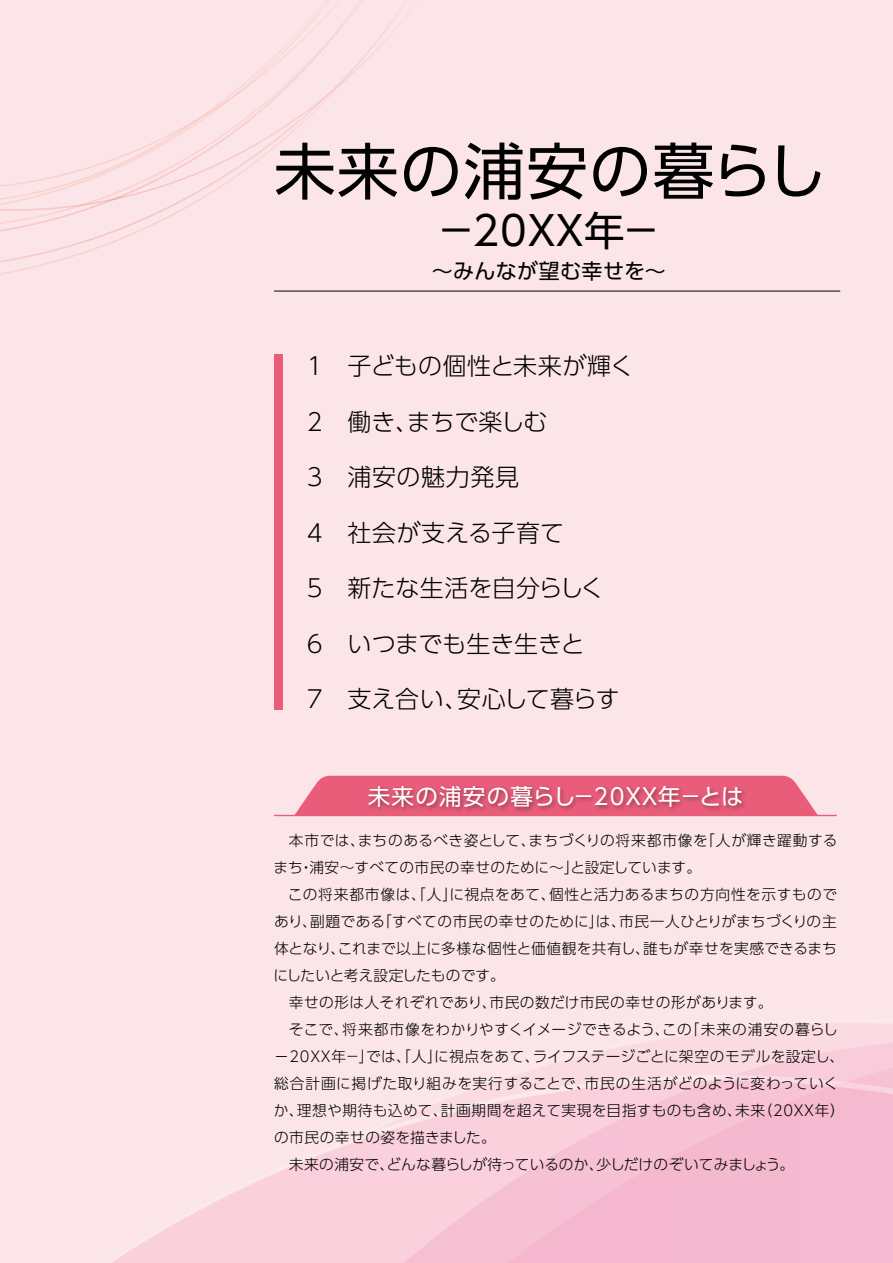
<style>
.page{position:relative;width:893px;height:1263px;background:#fce5e8}
.page>*{position:absolute;margin:0;border:0;box-sizing:border-box;transform-origin:0 0}
.t1{font:61.5px "UD Shin Go Pr 6 N";letter-spacing:.025em;color:#000}
.t2{font:40.5px "UD Shin Go Pr 6 N";letter-spacing:.025em;color:#000}
.t3{font:300 24px "UD Shin Go Pr 6 N";color:#000}
.t4{font:300 24px "UD Shin Go Pr 6 N";letter-spacing:.025em;color:#000}
.t5{font:22.5px "UD Shin Go Pr 6 N";letter-spacing:.055em;color:#fff}
.t6{font:21px "UD Shin Go Pr 6 N";letter-spacing:.02em;color:#000}
.t7{font:300 14.7px/27px "UD Shin Go Pr 6 N";letter-spacing:.025em;color:#000}
.t8{font:300 14.7px "UD Shin Go Pr 6 N";letter-spacing:.005em;color:#000}
.t9{font:300 14.7px "UD Shin Go Pr 6 N";color:#000}
.s1{font-family:"Koz Go Pr 6 N";font-weight:400}
</style>
<div class="page">
<svg style="left:756px;top:1042px;width:137px;height:26px;fill:#f8ccda"></svg>
<svg style="left:112px;top:1068px;width:781px;height:195px"></svg>
<svg style="left:0;top:0;width:472px;height:291px"></svg>
<hr style="left:274px;top:291px;width:566px;height:1px;background:#000">
<div style="left:274px;top:354px;width:8px;height:356px;background:#e95d7b"></div>
<svg style="left:294px;top:776px;width:524px;height:39px;background:#eb718b"></svg>
<hr style="left:274px;top:815px;width:563px;height:1px;background:#e95d7b">
<img style="left:364px;top:781px;width:389px;height:36px">
<h1 class="t1" style="left:274px;top:121px;width:554px">未来の浦安の暮らし</h1>
<h2 class="t2" style="left:436px;top:198px;width:227px">－20XX年－</h2>
<h3 class="t6" style="left:432px;top:254px;width:236px">～みんなが望む幸せを～</h3>
<h3 class="t3" style="left:303px;top:347px;width:332px">１　子どもの個性と未来が輝く</h3>
<h3 class="t3" style="left:303px;top:402px;width:246px">２　働き、まちで楽しむ</h3>
<h3 class="t4" style="left:303px;top:458px;width:218px">３　浦安の魅力発見</h3>
<h3 class="t3" style="left:303px;top:513px;width:263px">４　社会が支える子育て</h3>
<h3 class="t3" style="left:303px;top:569px;width:303px">５　新たな生活を自分らしく</h3>
<h3 class="t3" style="left:303px;top:624px;width:283px">６　いつまでも生き生きと</h3>
<h3 class="t3" style="left:303px;top:680px;width:319px">７　支え合い、安心して暮らす</h3>
<h3 class="t5" style="left:368px;top:778px;width:377px">未来の浦安の暮らし－20XX年－とは</h3>
<p class="t7" style="left:274px;top:826px;width:565px;text-indent:15px">本市では、まちのあるべき姿として、まちづくりの将来都市像を「人が輝き躍動するまち・浦安～すべての市民の幸せのために～」と設定しています。</p>
<p class="t7" style="left:288px;top:880px;width:551px">この将来都市像は、「人」に視点をあて、個性と活力あるまちの方向性を示すもので</p>
<p class="t7" style="left:274px;top:907px;width:564px">あり、副題である「すべての市民の幸せのために」は、市民一人ひとりがまちづくりの主</p>
<p class="t7" style="left:274px;top:934px;width:564px">体となり、これまで以上に多様な個性と価値観を共有し、誰もが幸せを実感できるまち</p>
<p class="t9" style="left:274px;top:963px;width:233px">にしたいと考え設定したものです。</p>
<p class="t7" style="left:289px;top:988px;width:485px">幸せの形は人それぞれであり、市民の数だけ市民の幸せの形があります。</p>
<p class="t7" style="left:289px;top:1015px;width:550px">そこで、将来都市像をわかりやすくイメージできるよう、この「未来の浦安の暮らし</p>
<p class="t7" style="left:274px;top:1042px;width:572px"><span class="s1">－</span>20XX年－」では、「人」に視点をあて、ライフステージごとに架空のモデルを設定し、</p>
<p class="t7" style="left:274px;top:1069px;width:566px">総合計画に掲げた取り組みを実行することで、市民の生活がどのように変わっていく</p>
<p class="t7" style="left:274px;top:1096px;width:572px">か、理想や期待も込めて、計画期間を超えて実現を目指すものも含め、未来（20XX年）</p>
<p class="t7" style="left:274px;top:1123px;width:223px">の市民の幸せの姿を描きました。</p>
<p class="t8" style="left:289px;top:1152px;width:507px">未来の浦安で、どんな暮らしが待っているのか、少しだけのぞいてみましょう。</p>
</div>
